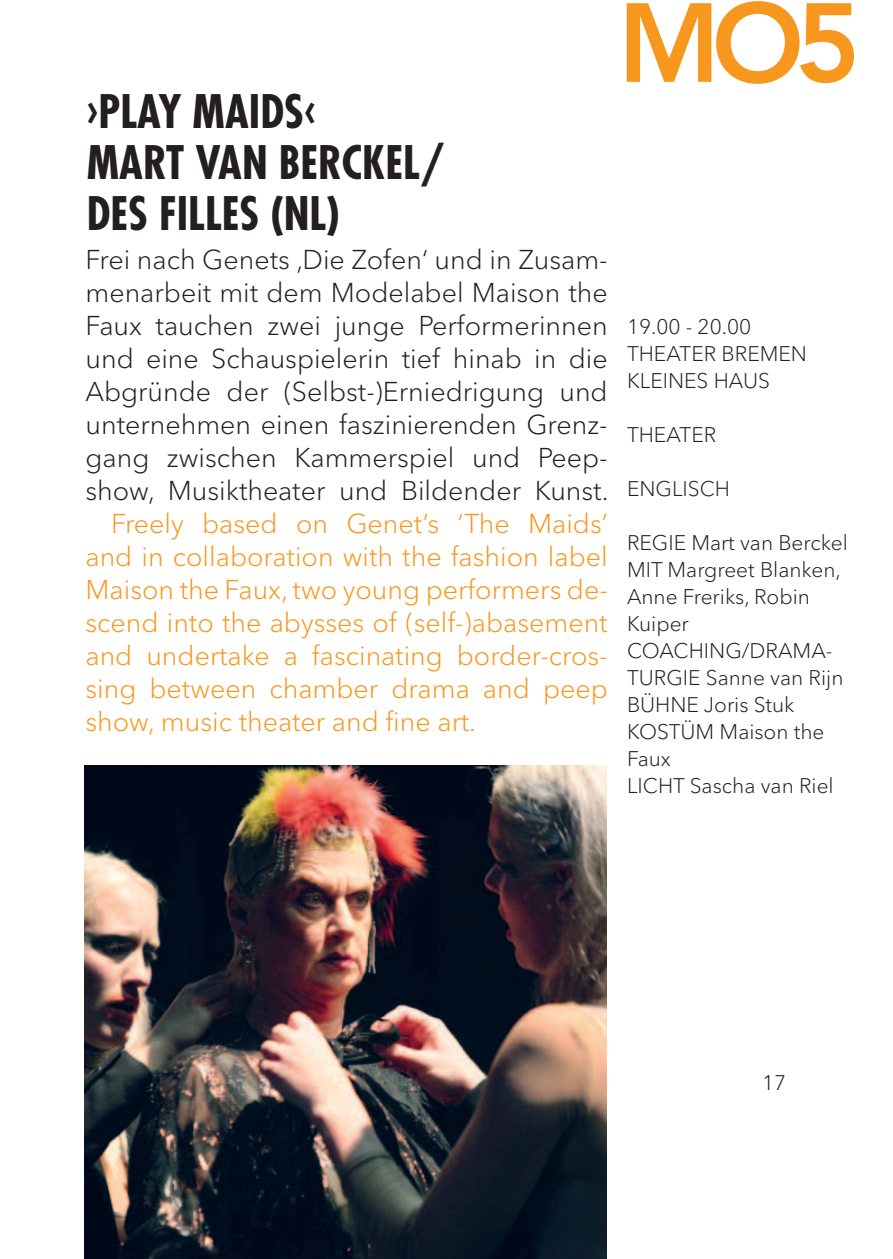
<style>
.page{position:relative;width:893px;height:1259px;background:#fff}
.page>*{position:absolute;margin:0;border:0;box-sizing:border-box;transform-origin:0 0}
.t1{font:800 111px "Avenir LT Std";color:#f7971d}
.t2{font:700 condensed 45px/51px "Futura Std";color:#231f20}
.t3{font:300 27px/33px "Avenir Next LT Pro";color:#231f20;text-align:justify}
.t4{font:300 27px/33px "Avenir Next LT Pro";color:#f7971d;text-align:justify}
.t5{font:300 21px/27px "Avenir Next LT Pro";color:#231f20}
</style>
<div class="page">
<img style="left:85px;top:765px;width:522px;height:494px">
<h2 class="t2" style="left:87px;top:86px;width:359px">›PLAY MAIDS‹<br>MART VAN BERCKEL/<br>DES FILLES (NL)</h2>
<p class="t3" style="left:85px;top:243px;width:525px">Frei nach Genets ‚Die Zofen‘ und in Zusam&shy;menarbeit mit dem Modelabel Maison the Faux tauchen zwei junge Performerinnen und eine Schauspielerin tief hinab in die Abgründe der (Selbst-)Erniedrigung und unternehmen einen faszinierenden Grenz&shy;gang zwischen Kammerspiel und Peep&shy;show, Musiktheater und Bildender Kunst.</p>
<p class="t4" style="left:85px;top:507px;width:524px;text-indent:26px">Freely based on Genet’s ‘The Maids’ and in collaboration with the fashion label Maison the Faux, two young performers de&shy;scend into the abysses of (self-)abasement and undertake a fascinating border-cros&shy;sing between chamber drama and peep show, music theater and fine art.</p>
<h1 class="t1" style="left:618px;top:-22px;width:245px">MO5</h1>
<p class="t5" style="left:627px;top:313px;width:182px">19.00 - 20.00<br>THEATER BREMEN<br>KLEINES HAUS</p>
<p class="t5" style="left:627px;top:421px;width:91px">THEATER</p>
<p class="t5" style="left:627px;top:475px;width:105px">ENGLISCH</p>
<p class="t5" style="left:627px;top:529px;width:222px">REGIE Mart van Berckel<br>MIT Margreet Blanken,<br>Anne Freriks, Robin<br>Kuiper<br>COACHING/DRAMA-<br>TURGIE Sanne van Rijn<br>BÜHNE Joris Stuk<br>KOSTÜM Maison the<br>Faux<br>LICHT Sascha van Riel</p>
<p class="t5" style="left:762px;top:1069px;width:26px">17</p>
</div>
